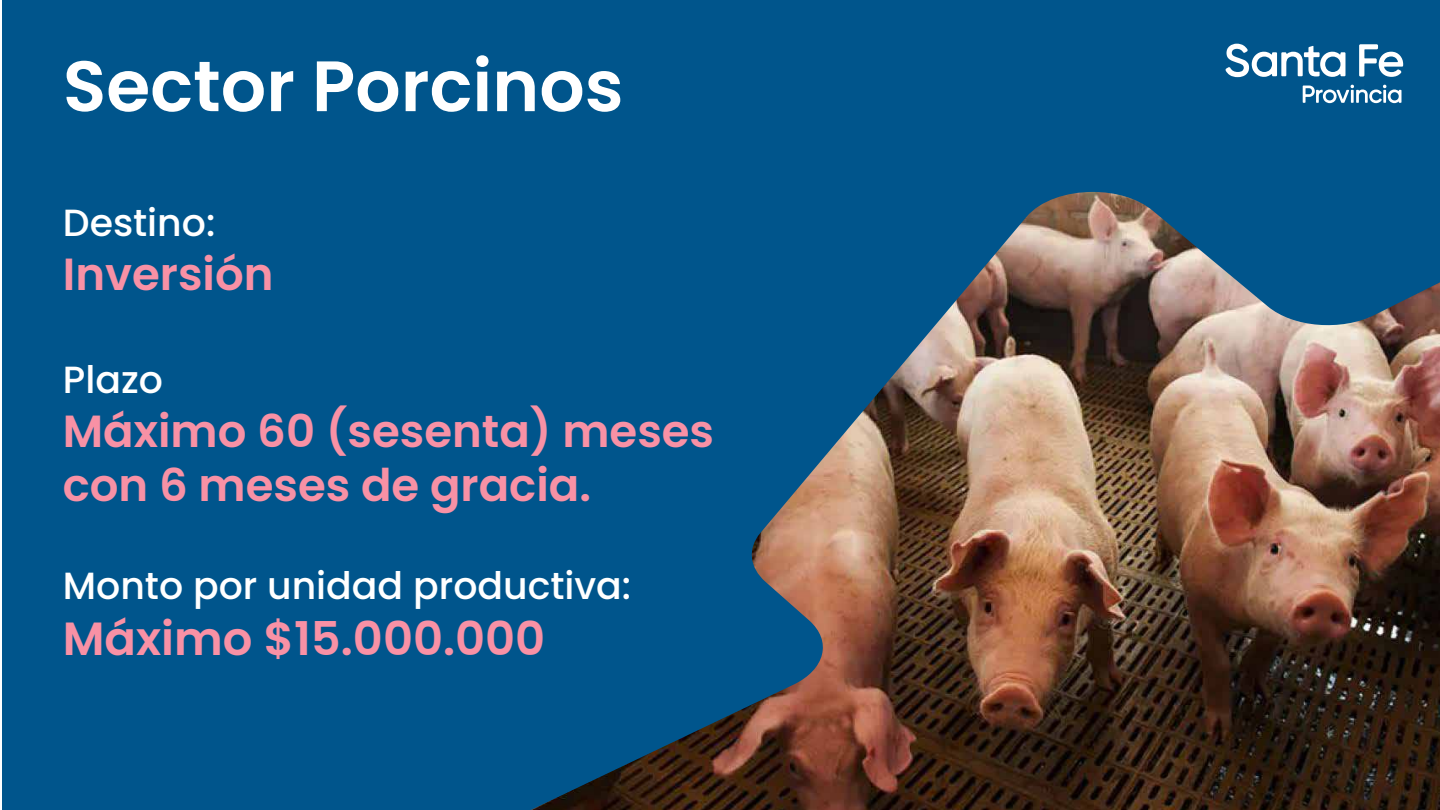
<style>
.page{position:relative;width:1440px;height:810px;background:#fff}
.page>*{position:absolute;margin:0;border:0;box-sizing:border-box;transform-origin:0 0}
.t1{font:600 71.25px "Poppins";color:#fff}
.t2{font:600 46.5px "Poppins";color:#f891a5}
.t3{font:600 45px/54px "Poppins";color:#f891a5}
.t4{font:500 37.88px "Poppins";color:#fff}
</style>
<div class="page">
<div style="left:2px;top:0;width:1438px;height:810px;background:#00558c"></div>
<svg style="left:1303px;top:85px;width:98px;height:18px"></svg>
<svg style="left:1225px;top:44px;width:120px;height:33px"></svg>
<svg style="left:1359px;top:44px;width:44px;height:33px"></svg>
<img style="left:531px;top:192px;width:909px;height:618px">
<h1 class="t1" style="left:63px;top:45px;width:562px">Sector Porcinos</h1>
<p class="t4" style="left:63px;top:201px;width:154px">Destino:</p>
<p class="t3" style="left:63px;top:248px;width:212px">Inversión</p>
<p class="t4" style="left:63px;top:358px;width:102px">Plazo</p>
<p class="t3" style="left:63px;top:405px;width:653px">Máximo 60 (sesenta) meses con 6 meses de gracia.</p>
<p class="t4" style="left:63px;top:564px;width:570px">Monto por unidad productiva:</p>
<p class="t2" style="left:63px;top:611px;width:484px">Máximo $15.000.000</p>
</div>
